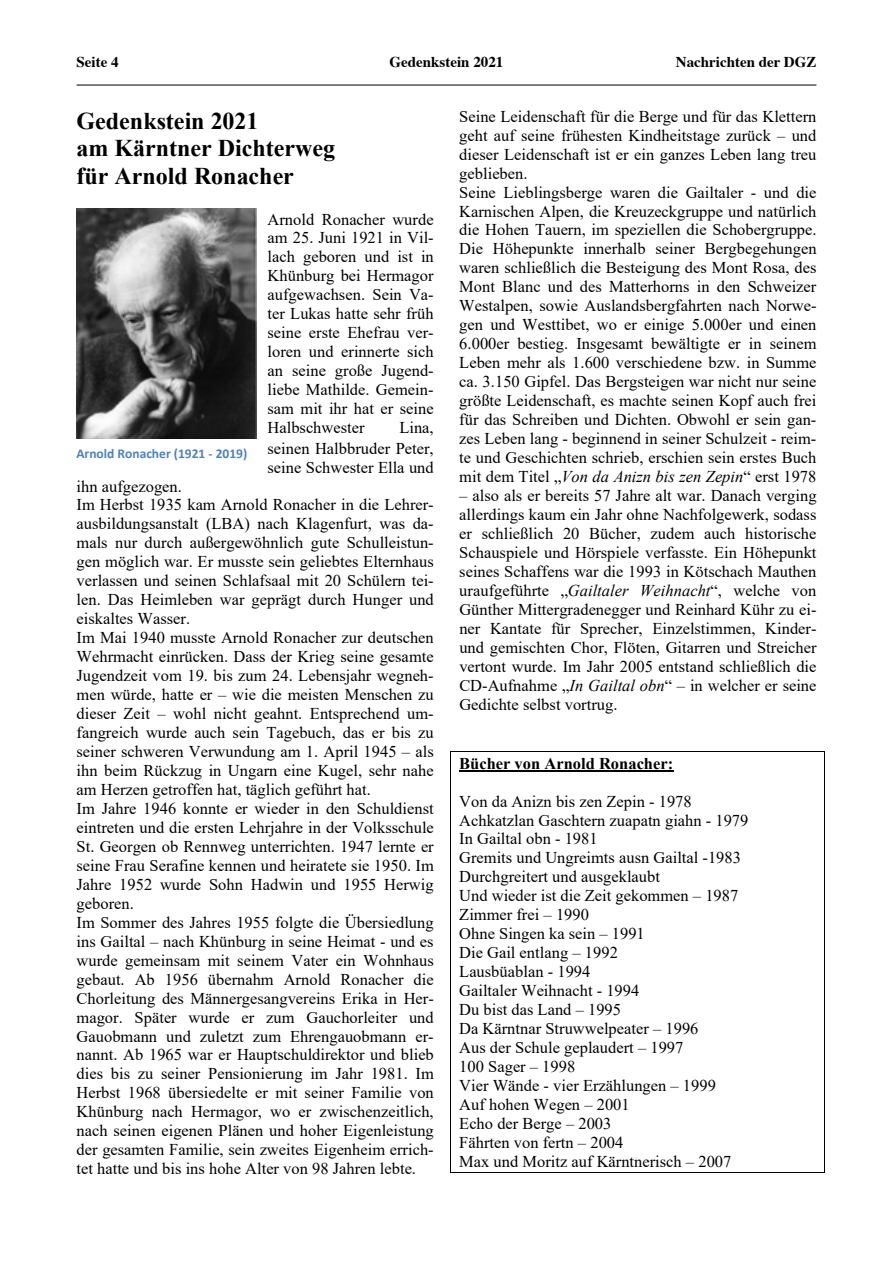
<style>
.page{position:relative;width:893px;height:1263px;background:#fff}
.page>*{position:absolute;margin:0;border:0;box-sizing:border-box;transform-origin:0 0}
.t1{font:700 24px/27.6px "Times New Roman";color:#000}
.t2{font:16.5px/18.9px "Times New Roman";color:#000;text-align:justify}
.t3{font:700 16.5px "Times New Roman";color:#000}
.t4{font:700 15px "Times New Roman";color:#000}
.t5{font:700 15px "Times";color:#000}
.t6{font:700 13.5px "Calibri";color:#4f81bd}
.s1{font-style:inherit}
.s2{font-style:italic}
</style>
<div class="page">
<hr style="left:77px;top:85px;width:739px;height:1px;background:#000">
<img style="left:76px;top:209px;width:180px;height:229px">
<hr style="left:459px;top:770px;width:214px;height:2px;background:#000">
<hr style="left:451px;top:751px;width:374px;height:1px;background:#000">
<hr style="left:451px;top:1172px;width:374px;height:1px;background:#000">
<svg style="left:450px;top:751px;width:1px;height:422px"></svg>
<p class="t4" style="left:77px;top:51px;width:44px">Seite 4</p>
<p class="t4" style="left:390px;top:51px;width:115px">Gedenkstein 2021</p>
<p class="t5" style="left:676px;top:47px;width:142px">Nachrichten der DGZ</p>
<h1 class="t1" style="left:77px;top:106px;width:260px">Gedenkstein 2021<br>am Kärntner Dichterweg für Arnold Ronacher</h1>
<p class="t2" style="left:268px;top:209px;width:168px">Arnold Ronacher wurde am 25. Juni 1921 in Vil&shy;lach geboren und ist in Khünburg bei Hermagor aufgewachsen. Sein Va&shy;ter Lukas hatte sehr früh seine erste Ehefrau ver&shy;loren und erinnerte sich an seine große Jugend&shy;liebe Mathilde. Gemein&shy;sam mit ihr hat er seine Halbschwester</p>
<p class="t2" style="left:268px;top:417px;width:168px;line-height:19.6px;text-indent:132px">Lina, seinen Halbbruder Peter, seine Schwester Ella und</p>
<p class="t2" style="left:77px;top:476px;width:359px;text-align:left">ihn aufgezogen.<br>Im Herbst 1935 kam Arnold Ronacher in die Lehrer&shy;ausbildungsanstalt (LBA) nach Klagenfurt, was da&shy;mals nur durch außergewöhnlich gute Schulleistun&shy;gen möglich war. Er musste sein geliebtes Elternhaus verlassen und seinen Schlafsaal mit 20 Schülern tei&shy;len. Das Heimleben war geprägt durch Hunger und eiskaltes Wasser.<br>Im Mai 1940 musste Arnold Ronacher zur deutschen Wehrmacht einrücken. Dass der Krieg seine gesamte Jugendzeit vom 19. bis zum 24. Lebensjahr wegneh&shy;men würde, hatte er – wie die meisten Menschen zu dieser Zeit – wohl nicht geahnt. Entsprechend um&shy;fangreich wurde auch sein Tagebuch, das er bis zu seiner schweren Verwundung am 1. April 1945 – als ihn beim Rückzug in Ungarn eine Kugel, sehr nahe am Herzen getroffen hat, täglich geführt hat.<br>Im Jahre 1946 konnte er wieder in den Schuldienst eintreten und die ersten Lehrjahre in der Volksschule St. Georgen ob Rennweg unterrichten. 1947 lernte er seine Frau Serafine kennen und heiratete sie 1950. Im Jahre 1952 wurde Sohn Hadwin und 1955 Herwig geboren.<br>Im Sommer des Jahres 1955 folgte die Übersiedlung ins Gailtal – nach Khünburg in seine Heimat - und es wurde gemeinsam mit seinem Vater ein Wohnhaus gebaut. Ab 1956 übernahm Arnold Ronacher die Chorleitung des Männergesangvereins Erika in Her&shy;magor. Später wurde er zum Gauchorleiter und Gauobmann und zuletzt zum Ehrengauobmann er&shy;nannt. Ab 1965 war er Hauptschuldirektor und blieb dies bis zu seiner Pensionierung im Jahr 1981. Im Herbst 1968 übersiedelte er mit seiner Familie von Khünburg nach Hermagor, wo er zwischenzeitlich, nach seinen eigenen Plänen und hoher Eigenleistung der gesamten Familie, sein zweites Eigenheim errich&shy;tet hatte und bis ins hohe Alter von 98 Jahren lebte.</p>
<p class="t6" style="left:76px;top:444px;width:172px">Arnold Ronacher (1921 - <span class="s1">201</span>9)</p>
<p class="t2" style="left:459px;top:106px;width:359px;text-align:left">Seine Leidenschaft für die Berge und für das Klettern geht auf seine frühesten Kindheitstage zurück – und dieser Leidenschaft ist er ein ganzes Leben lang treu geblieben.<br>Seine Lieblingsberge waren die Gailtaler - und die Karnischen Alpen, die Kreuzeckgruppe und natürlich die Hohen Tauern, im speziellen die Schobergruppe.<br>Die Höhepunkte innerhalb seiner Bergbegehungen waren schließlich die Besteigung des Mont Rosa, des Mont Blanc und des Matterhorns in den Schweizer Westalpen, sowie Auslandsbergfahrten nach Norwe&shy;gen und Westtibet, wo er einige 5.000er und einen 6.000er bestieg. Insgesamt bewältigte er in seinem Leben mehr als 1.600 verschiedene bzw. in Summe ca. 3.150 Gipfel. Das Bergsteigen war nicht nur seine größte Leidenschaft, es machte seinen Kopf auch frei für das Schreiben und Dichten. Obwohl er sein gan&shy;zes Leben lang - beginnend in seiner Schulzeit - reim&shy;te und Geschichten schrieb, erschien sein erstes Buch mit dem Titel „<span class="s2">Von da Anizn bis zen Zepin</span>“ erst 1978</p>
<p class="t2" style="left:459px;top:485px;width:359px">– also als er bereits 57 Jahre alt war. Danach verging allerdings kaum ein Jahr ohne Nachfolgewerk, sodass er schließlich 20 Bücher, zudem auch historische Schauspiele und Hörspiele verfasste. Ein Höhepunkt seines Schaffens war die 1993 in Kötschach Mauthen uraufgeführte „<span class="s2">Gailtaler Weihnacht</span>“, welche von Günther Mittergradenegger und Reinhard Kühr zu ei&shy;ner Kantate für Sprecher, Einzelstimmen, Kinder&shy;und gemischten Chor, Flöten, Gitarren und Streicher vertont wurde. Im Jahr 2005 entstand schließlich die CD-Aufnahme „<span class="s2">In Gailtal obn</span>“ – in welcher er seine Gedichte selbst vortrug.</p>
<p class="t3" style="left:459px;top:751px;width:215px">Bücher von Arnold Ronacher:</p>
<p class="t2" style="left:459px;top:791px;width:291px;text-align:left">Von da Anizn bis zen Zepin - 1978<br>Achkatzlan Gaschtern zuapatn giahn - 1979<br>In Gailtal obn - 1981<br>Gremits und Ungreimts ausn Gailtal -1983<br>Durchgreitert und ausgeklaubt<br>Und wieder ist die Zeit gekommen – 1987<br>Zimmer frei – 1990<br>Ohne Singen ka sein – 1991<br>Die Gail entlang – 1992<br>Lausbüablan - 1994<br>Gailtaler Weihnacht - 1994<br>Du bist das Land – 1995<br>Da Kärntnar Struwwelpeater – 1996<br>Aus der Schule geplaudert – 1997<br>100 Sager – 1998<br>Vier Wände - vier Erzählungen – 1999<br>Auf hohen Wegen – 2001<br>Echo der Berge – 2003<br>Fährten von fertn – 2004<br>Max und Moritz auf Kärntnerisch – 2007</p>
</div>
